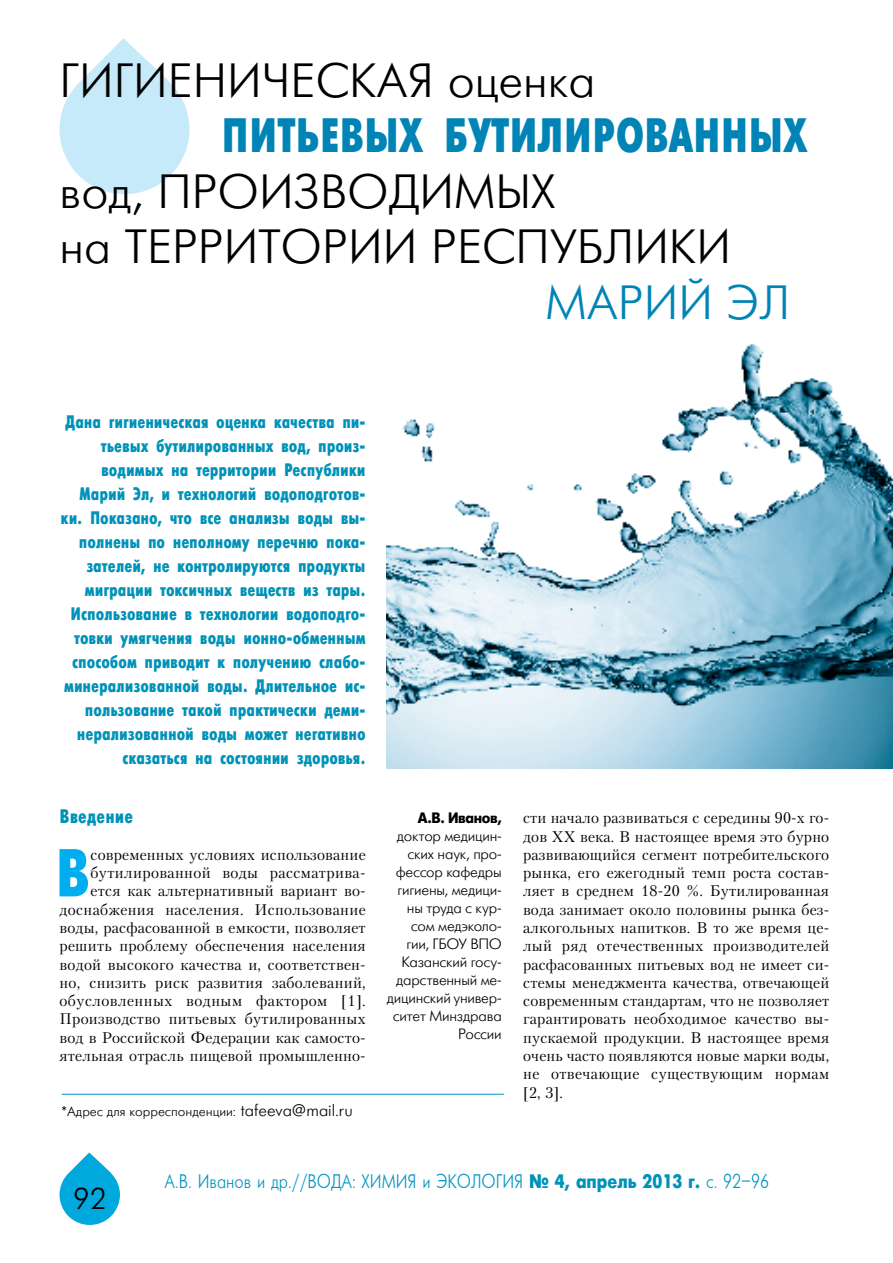
<style>
.page{position:relative;width:893px;height:1263px;background:#fff}
.page>*{position:absolute;margin:0;border:0;box-sizing:border-box;transform-origin:0 0}
.t1{font:67.65px "Futuris X Cond C";color:#00aeef}
.t2{font:48px "Futuris C";color:#000}
.t3{font:48px "Futuris X Cond C";color:#0084b6}
.t4{font:48px "Futuris C";color:#0084b6}
.t5{font:30px "Futuris Cyrillic";color:#000}
.t6{font:19.5px "Futuris";color:#0094c1;scale:.84 1}
.t7{font:19.5px "Futuris X Cond C";color:#0092b8}
.t8{font:18px/24px "Futuris X Cond C";color:#0092b8;text-align:right}
.t9{font:15.3px/18.3px "Petersburg C";letter-spacing:.015em;color:#000;text-align:right}
.t10{font:15px/18px "Futuris C";letter-spacing:-.015em;color:#000;text-align:right}
.t11{font:700 15px "Futuris C";letter-spacing:-.02em;color:#000;scale:.9 1}
.t12{font:13.5px "Futuris C";color:#000}
.s1{font-size:16.5px}
.s2{font-weight:700;color:#0092b8}
.s3{font-weight:700}
</style>
<div class="page">
<svg style="left:60px;top:1152px;width:60px;height:73px"></svg>
<svg style="left:60px;top:38px;width:129px;height:156px"></svg>
<hr style="left:62px;top:1094px;width:442px;height:1px;background:#0094c1">
<img style="left:387px;top:344px;width:506px;height:424px">
<h2 class="t2" style="left:60px;top:56px;width:48px">Гиги</h2>
<h2 class="t2" style="left:168px;top:56px;width:179px">еническа</h2>
<h2 class="t2" style="left:408px;top:56px;width:189px">я оценка</h2>
<h2 class="t3" style="left:222px;top:109px;width:421px">питьевых бутилированн</h2>
<h2 class="t3" style="left:748px;top:109px;width:57px">ых</h2>
<h2 class="t2" style="left:60px;top:167px;width:133px">вод, производим</h2>
<h2 class="t2" style="left:495px;top:167px;width:57px">ых</h2>
<h2 class="t2" style="left:60px;top:222px;width:144px">на территории</h2>
<h2 class="t2" style="left:431px;top:222px;width:81px">Респуб</h2>
<h2 class="t2" style="left:604px;top:222px;width:62px">лики</h2>
<h2 class="t4" style="left:546px;top:278px;width:72px">Мари</h2>
<h2 class="t4" style="left:678px;top:278px;width:105px">й Эл</h2>
<p class="t8" style="left:61px;top:410px;width:307px">Дана гигиеническая оценка качества пи&shy;тьевых бутилированных вод, произ&shy;водимых на территории Республики Марий Эл, и технологий водоподготов&shy;ки. Показано, что все анализы воды вы&shy;полнены по неполному перечню пока&shy;зателей, не контролируются продукты миграции токсичных веществ из тары.<br>Использование в технологии водоподго&shy;товки умягчения воды ионно-обменным способом приводит к получению слабо&shy;минерализованной воды. Длительное ис&shy;пользование такой практически деми&shy;нерализованной воды может негативно сказаться на состоянии здоровья.</p>
<p class="t7" style="left:60px;top:806px;width:75px">Введение</p>
<h1 class="t1" style="left:55px;top:835px;width:36px">В</h1>
<p class="t9" style="left:60px;top:845px;width:308px">современных условиях использование бутилированной воды рассматрива&shy;ется как альтернативный вариант во&shy;доснабжения населения. Использование воды, расфасованной в емкости, позволяет решить проблему обеспечения населения водой высокого качества и, соответствен&shy;но, снизить риск развития заболеваний, обусловленных водным фактором [1].<br>Производство питьевых бутилированных вод в Российской Федерации как самосто&shy;ятельная отрасль пищевой промышленно-</p>
<p class="t12" style="left:62px;top:1104px;width:293px">*Адрес для корреспонденции: <span class="s1">tafeeva@mail.ru</span></p>
<p class="t11" style="left:418px;top:810px;width:95px">А.В. Иванов,</p>
<p class="t10" style="left:387px;top:827px;width:116px">доктор медицин&shy;ских наук, про&shy;фессор кафедры гигиены, медици&shy;ны труда с кур&shy;сом медэколо&shy;гии, ГБОУ ВПО<br>Казанский госу&shy;дарственный ме&shy;дицинский универ&shy;ситет Минздрава<br>России</p>
<p class="t9" style="left:523px;top:809px;width:308px;text-align:justify">сти начало развиваться с середины 90-х го&shy;дов XX века. В настоящее время это бурно развивающийся сегмент потребительского рынка, его ежегодный темп роста состав&shy;ляет в среднем 18-20 %. Бутилированная вода занимает около половины рынка без&shy;алкогольных напитков. В то же время це&shy;лый ряд отечественных производителей расфасованных питьевых вод не имеет си&shy;стемы менеджмента качества, отвечающей современным стандартам, что не позволяет гарантировать необходимое качество вы&shy;пускаемой продукции. В настоящее время очень часто появляются новые марки воды, не отвечающие существующим нормам [2, 3].</p>
<h3 class="t5" style="left:73px;top:1183px;width:34px">92</h3>
<p class="t6" style="left:164px;top:1171px;width:721px">А.В. Иванов и др.//ВОДА: ХИМИЯ и ЭКОЛОГИЯ <span class="s2">¹ 4, апрель 2013 г</span><span class="s3">.</span> c. 92–96</p>
</div>
